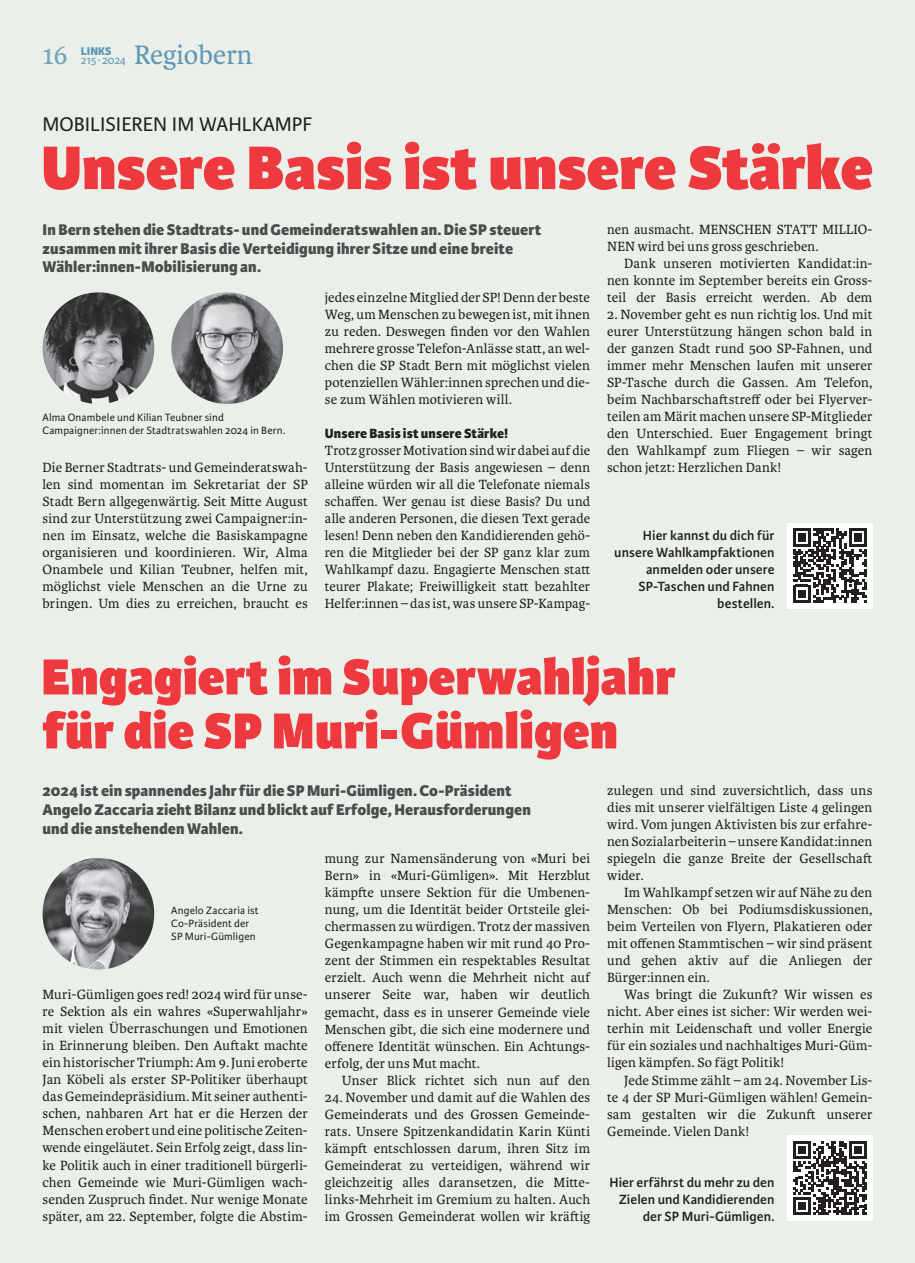
<style>
.page{position:relative;width:915px;height:1263px;background:#fff}
.page>*{position:absolute;margin:0;border:0;box-sizing:border-box;transform-origin:0 0}
.t1{font:800 65.7px "Karmina Sans";color:#ee3a3e}
.t2{font:800 54px/54px "Karmina Sans";letter-spacing:.005em;color:#ee3a3e}
.t3{font:28.5px "Karmina";color:#6197b5}
.t4{font:28.5px "Karmina";color:#76a3bd}
.t5{font:21px "Karmina Sans";color:#231f20}
.t6{font:800 16.5px/18.8px "Karmina Sans";letter-spacing:.005em;color:#4b4c4d}
.t7{font:14.25px/17px "Karmina";letter-spacing:.01em;color:#231f20;text-align:justify}
.t8{font:600 14.25px/17px "Karmina Sans";letter-spacing:.005em;color:#231f20;text-align:right}
.t9{font:800 14.25px "Karmina Sans";letter-spacing:.01em;color:#231f20}
.t10{font:12px "Karmina Sans";letter-spacing:-.015em;color:#6197b5}
.t11{font:800 12px "Karmina Sans";color:#6197b5}
.t12{font:11.25px/12.8px "Karmina Sans";letter-spacing:.01em;color:#231f20}
</style>
<div class="page">
<div style="left:0;top:0;width:914px;height:1263px;background:#eaf0e9"></div>
<img style="left:43px;top:858px;width:111px;height:111px;border-radius:56px">
<img style="left:43px;top:292px;width:111px;height:112px;border-radius:56px">
<img style="left:171px;top:292px;width:112px;height:112px;border-radius:56px">
<div style="left:787px;top:523px;width:85px;height:85px;background:#fff"></div>
<svg style="left:793px;top:529px;width:73px;height:74px"></svg>
<div style="left:787px;top:1135px;width:85px;height:85px;background:#fff"></div>
<svg style="left:793px;top:1141px;width:73px;height:74px"></svg>
<h3 class="t4" style="left:43px;top:39px;width:27px">16</h3>
<p class="t11" style="left:81px;top:44px;width:32px">LINKS</p>
<p class="t10" style="left:81px;top:53px;width:46px">215 ∙ 2024</p>
<h3 class="t3" style="left:134px;top:39px;width:120px">Regiobern</h3>
<h3 class="t5" style="left:43px;top:112px;width:271px">MOBILISIEREN IM WAHLKAMPF</h3>
<h1 class="t1" style="left:41px;top:129px;width:833px">Unsere Basis ist unsere Stärke</h1>
<p class="t6" style="left:43px;top:221px;width:500px">In Bern stehen die Stadtrats- und Gemeinderatswahlen an. Die SP steuert zusammen mit ihrer Basis die Verteidigung ihrer Sitze und eine breite<br>Wähler:innen-Mobilisierung an.</p>
<p class="t12" style="left:43px;top:411px;width:244px">Alma Onambele und Kilian Teubner sind<br>Campaigner:innen der Stadtratswahlen 2024 in Bern.</p>
<p class="t7" style="left:43px;top:459px;width:267px">Die Berner Stadtrats- und Gemeinderatswah&shy;len sind momentan im Sekretariat der SP Stadt Bern allgegenwärtig. Seit Mitte August sind zur Unterstützung zwei Campaigner:in&shy;nen im Einsatz, welche die Basiskampagne organisieren und koordinieren. Wir, Alma Onambele und Kilian Teubner, helfen mit, möglichst viele Menschen an die Urne zu bringen. Um dies zu erreichen, braucht es</p>
<p class="t7" style="left:325px;top:289px;width:267px">jedes einzelne Mitglied der SP! Denn der beste Weg, um Menschen zu bewegen ist, mit ihnen zu reden. Deswegen finden vor den Wahlen mehrere grosse Telefon-Anlässe statt, an wel&shy;chen die SP Stadt Bern mit möglichst vielen potenziellen Wähler:innen sprechen und die&shy;se zum Wählen motivieren will.</p>
<p class="t9" style="left:325px;top:425px;width:185px">Unsere Basis ist unsere Stärke!</p>
<p class="t7" style="left:325px;top:442px;width:267px">Trotz grosser Motivation sind wir dabei auf die Unterstützung der Basis angewiesen – denn alleine würden wir all die Telefonate niemals schaffen. Wer genau ist diese Basis? Du und alle anderen Personen, die diesen Text gerade lesen! Denn neben den Kandidierenden gehö&shy;ren die Mitglieder bei der SP ganz klar zum Wahlkampf dazu. Engagierte Menschen statt teurer Plakate; Freiwilligkeit statt bezahlter Helfer:innen – das ist, was unsere SP-Kampag-</p>
<p class="t7" style="left:607px;top:221px;width:267px">nen ausmacht. MENSCHEN STATT MILLIO-<br>NEN wird bei uns gross geschrieben.</p>
<p class="t7" style="left:607px;top:255px;width:267px;text-indent:17px">Dank unseren motivierten Kandidat:in&shy;nen konnte im September bereits ein Gross&shy;teil der Basis erreicht werden. Ab dem</p>
<p class="t7" style="left:607px;top:306px;width:267px">2. November geht es nun richtig los. Und mit eurer Unterstützung hängen schon bald in der ganzen Stadt rund 500 SP-Fahnen, und immer mehr Menschen laufen mit unserer SP-Tasche durch die Gassen. Am Telefon, beim Nachbarschaftstreff oder bei Flyerver&shy;teilen am Märit machen unsere SP-Mitglieder den Unterschied. Euer Engagement bringt den Wahlkampf zum Fliegen – wir sagen schon jetzt: Herzlichen Dank!</p>
<p class="t8" style="left:614px;top:527px;width:162px">Hier kannst du dich für unsere Wahlkampfaktionen anmelden oder unsere<br>SP-Taschen und Fahnen bestellen.</p>
<h2 class="t2" style="left:41px;top:652px;width:636px">Engagiert im Superwahljahr für die SP Muri-Gümligen</h2>
<p class="t6" style="left:43px;top:782px;width:489px">2024 ist ein spannendes Jahr für die SP Muri-Gümligen. Co-Präsident<br>Angelo Zaccaria zieht Bilanz und blickt auf Erfolge, Herausforderungen und die anstehenden Wahlen.</p>
<p class="t7" style="left:607px;top:782px;width:267px">zulegen und sind zuversichtlich, dass uns dies mit unserer vielfältigen Liste 4 gelingen wird. Vom jungen Aktivisten bis zur erfahre&shy;nen Sozialarbeiterin – unsere Kandidat:innen spiegeln die ganze Breite der Gesellschaft wider.</p>
<p class="t7" style="left:607px;top:884px;width:267px;text-indent:17px">Im Wahlkampf setzen wir auf Nähe zu den Menschen: Ob bei Podiumsdiskussionen, beim Verteilen von Flyern, Plakatieren oder mit offenen Stammtischen – wir sind präsent und gehen aktiv auf die Anliegen der Bürger:innen ein.</p>
<p class="t7" style="left:607px;top:986px;width:267px;text-indent:17px">Was bringt die Zukunft? Wir wissen es nicht. Aber eines ist sicher: Wir werden wei&shy;terhin mit Leidenschaft und voller Energie für ein soziales und nachhaltiges Muri-Güm&shy;ligen kämpfen. So fägt Politik!</p>
<p class="t7" style="left:607px;top:1071px;width:267px;text-indent:17px">Jede Stimme zählt – am 24. November Lis&shy;te 4 der SP Muri-Gümligen wählen! Gemein&shy;sam gestalten wir die Zukunft unserer Gemeinde. Vielen Dank!</p>
<p class="t7" style="left:325px;top:850px;width:267px">mung zur Namensänderung von «Muri bei Bern» in «Muri-Gümligen». Mit Herzblut kämpfte unsere Sektion für die Umbenen&shy;nung, um die Identität beider Ortsteile glei&shy;chermassen zu würdigen. Trotz der massiven Gegenkampagne haben wir mit rund 40 Pro&shy;zent der Stimmen ein respektables Resultat erzielt. Auch wenn die Mehrheit nicht auf unserer Seite war, haben wir deutlich gemacht, dass es in unserer Gemeinde viele Menschen gibt, die sich eine modernere und offenere Identität wünschen. Ein Achtungs&shy;erfolg, der uns Mut macht.</p>
<p class="t7" style="left:342px;top:1072px;width:250px">Unser Blick richtet sich nun auf den</p>
<p class="t7" style="left:325px;top:1089px;width:267px">24. November und damit auf die Wahlen des Gemeinderats und des Grossen Gemeinde&shy;rats. Unsere Spitzenkandidatin Karin Künti kämpft entschlossen darum, ihren Sitz im Gemeinderat zu verteidigen, während wir gleichzeitig alles daransetzen, die Mitte&shy;links-Mehrheit im Gremium zu halten. Auch im Grossen Gemeinderat wollen wir kräftig</p>
<p class="t12" style="left:171px;top:904px;width:89px">Angelo Zaccaria ist<br>Co-Präsident der<br>SP Muri-Gümligen</p>
<p class="t7" style="left:43px;top:986px;width:267px">Muri-Gümligen goes red! 2024 wird für unse&shy;re Sektion als ein wahres «Superwahljahr» mit vielen Überraschungen und Emotionen in Erinnerung bleiben. Den Auftakt machte ein historischer Triumph: Am 9. Juni eroberte Jan Köbeli als erster SP-Politiker überhaupt das Gemeindepräsidium. Mit seiner authenti&shy;schen, nahbaren Art hat er die Herzen der Menschen erobert und eine politische Zeiten&shy;wende eingeläutet. Sein Erfolg zeigt, dass lin&shy;ke Politik auch in einer traditionell bürgerli&shy;chen Gemeinde wie Muri-Gümligen wach&shy;senden Zuspruch findet. Nur wenige Monate später, am 22. September, folgte die Abstim-</p>
<p class="t8" style="left:609px;top:1174px;width:166px">Hier erfährst du mehr zu den<br>Zielen und Kandidierenden der SP Muri-Gümligen.</p>
</div>
